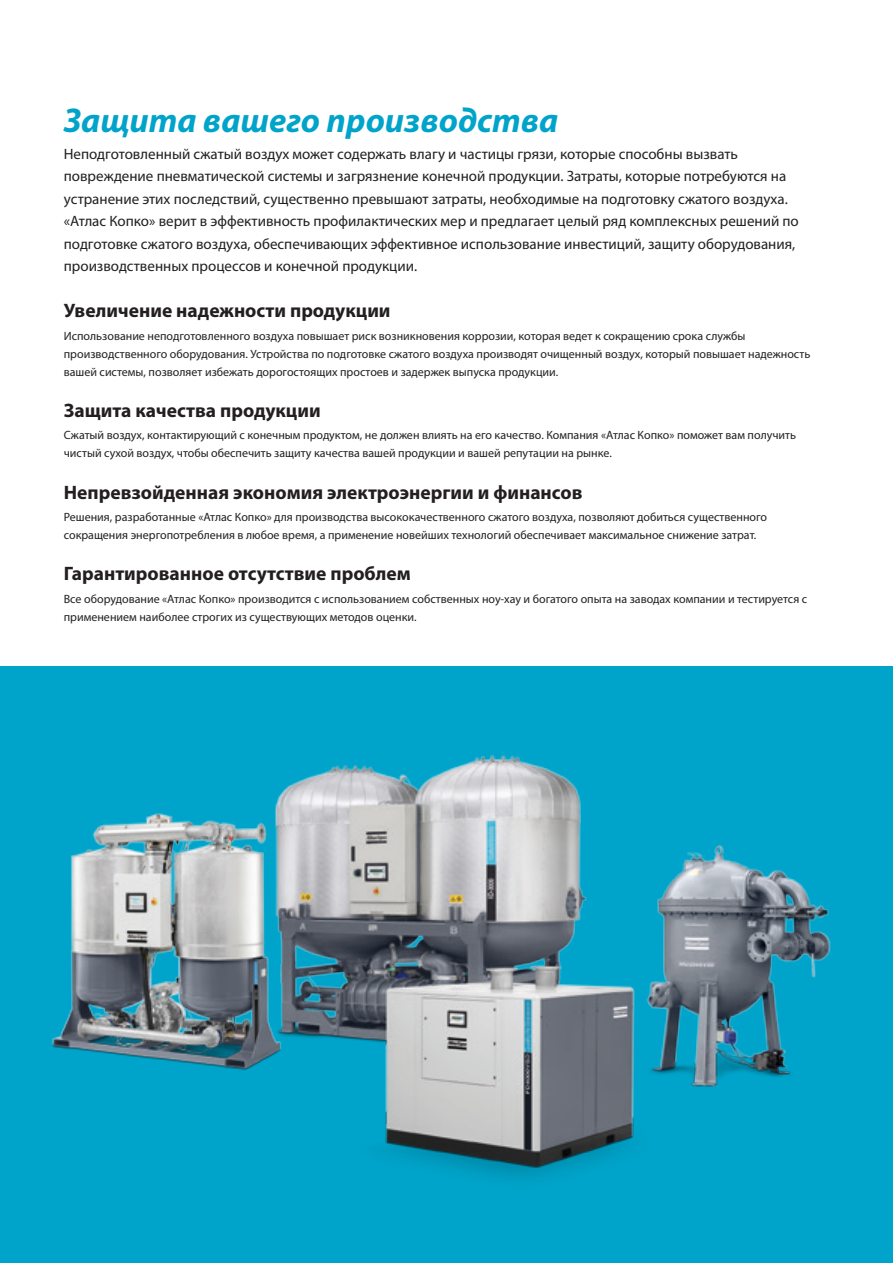
<style>
.page{position:relative;width:893px;height:1263px;background:#fff}
.page>*{position:absolute;margin:0;border:0;box-sizing:border-box;transform-origin:0 0}
.t1{font:italic 700 34.5px "Myriad Pro";color:#00a4ca}
.t2{font:700 19.5px "Myriad Pro";color:#231f20}
.t3{font:15px/22.5px "Myriad Pro";color:#231f20}
.t4{font:12px/18px "Myriad Pro";color:#231f20}
</style>
<div class="page">
<div style="left:0;top:666px;width:893px;height:597px;background:#00a4ca"></div>
<img style="left:52px;top:755px;width:779px;height:422px">
<h1 class="t1" style="left:64px;top:98px;width:496px">Защита вашего производства</h1>
<p class="t3" style="left:64px;top:142px;width:737px">Неподготовленный сжатый воздух может содержать влагу и частицы грязи, которые способны вызвать повреждение пневматической системы и загрязнение конечной продукции. Затраты, которые потребуются на устранение этих последствий, существенно превышают затраты, необходимые на подготовку сжатого воздуха. «Атлас Копко» верит в эффективность профилактических мер и предлагает целый ряд комплексных решений по подготовке сжатого воздуха, обеспечивающих эффективное использование инвестиций, защиту оборудования, производственных процессов и конечной продукции.</p>
<h2 class="t2" style="left:64px;top:298px;width:328px">Увеличение надежности продукции</h2>
<p class="t4" style="left:64px;top:326px;width:748px">Использование неподготовленного воздуха повышает риск возникновения коррозии, которая ведет к сокращению срока службы производственного оборудования. Устройства по подготовке сжатого воздуха производят очищенный воздух, который повышает надежность вашей системы, позволяет избежать дорогостоящих простоев и задержек выпуска продукции.</p>
<h2 class="t2" style="left:64px;top:398px;width:258px">Защита качества продукции</h2>
<p class="t4" style="left:64px;top:426px;width:734px">Сжатый воздух, контактирующий с конечным продуктом, не должен влиять на его качество. Компания «Атлас Копко» поможет вам получить чистый сухой воздух, чтобы обеспечить защиту качества вашей продукции и вашей репутации на рынке.</p>
<h2 class="t2" style="left:64px;top:479px;width:520px">Непревзойденная экономия электроэнергии и финансов</h2>
<p class="t4" style="left:64px;top:508px;width:705px">Решения, разработанные «Атлас Копко» для производства высококачественного сжатого воздуха, позволяют добиться существенного сокращения энергопотребления в любое время, а применение новейших технологий обеспечивает максимальное снижение затрат.</p>
<h2 class="t2" style="left:64px;top:561px;width:349px">Гарантированное отсутствие проблем</h2>
<p class="t4" style="left:64px;top:589px;width:745px">Все оборудование «Атлас Копко» производится с использованием собственных ноу-хау и богатого опыта на заводах компании и тестируется с применением наиболее строгих из существующих методов оценки.</p>
</div>
